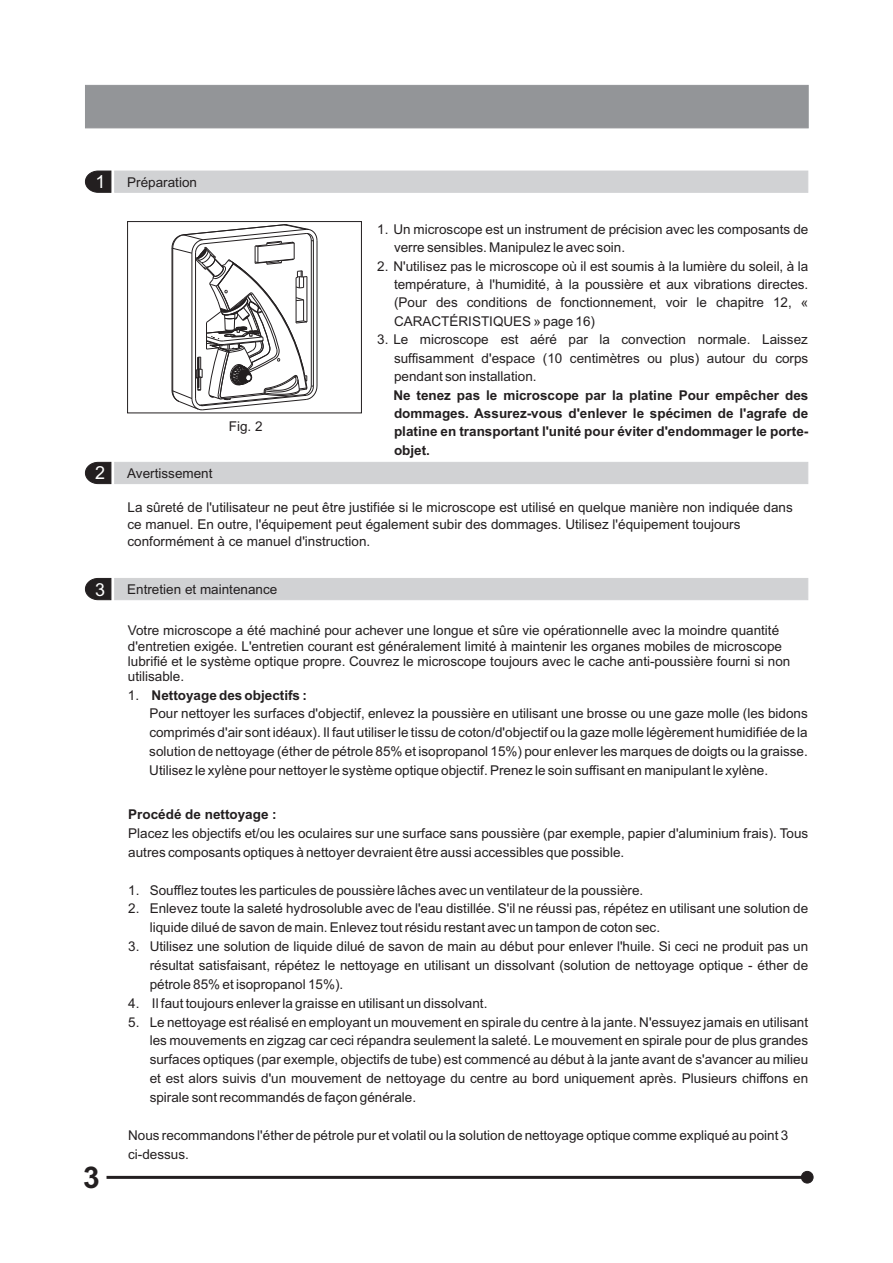
<style>
.page{position:relative;width:893px;height:1263px;background:#fff}
.page>*{position:absolute;margin:0;border:0;box-sizing:border-box;transform-origin:0 0}
.t1{font:700 30px "Arial";color:#231f20}
.t2{font:13.5px/18.9px "Arial";color:#231f20}
.t3{font:700 13.5px/18.3px "Arial";color:#231f20;text-align:justify}
.s1{font-size:18px;color:#fff}
.s2{font-weight:700}
</style>
<div class="page">
<div style="left:127px;top:221px;width:235px;height:192px;border:1px solid #231f20"></div>
<svg style="left:85px;top:170px;width:724px;height:23px;background:#cdcecf"></svg>
<div style="left:85px;top:462px;width:724px;height:22px;background:#d1d2d4"></div>
<div style="left:85px;top:578px;width:724px;height:22px;background:#d1d2d4"></div>
<svg style="left:171px;top:224px;width:147px;height:186px"></svg>
<hr style="left:107px;top:1176px;width:703px;height:3px;background:#231f20">
<div style="left:85px;top:85px;width:723px;height:43px;background:#939598"></div>
<div style="left:801px;top:1171px;width:12px;height:12px;background:#231f20;border:1px solid #231f20;border-radius:50%"></div>
<p class="t2" style="left:95px;top:174px;width:103px"><span class="s1">1</span> Préparation</p>
<p class="t2" style="left:95px;top:465px;width:119px"><span class="s1">2</span> Avertissement</p>
<p class="t2" style="left:229px;top:418px;width:35px">Fig. 2</p>
<p class="t2" style="left:394px;top:221px;width:416px;line-height:18.3px;text-indent:-17px">1. Un microscope est un instrument de précision avec les composants de verre sensibles. Manipulez le avec soin.</p>
<p class="t2" style="left:394px;top:258px;width:416px;line-height:18.3px;text-align:justify;text-indent:-17px">2. N'utilisez pas le microscope où il est soumis à la lumière du soleil, à la température, à l'humidité, à la poussière et aux vibrations directes. (Pour des conditions de fonctionnement, voir le chapitre 12, « CARACTÉRISTIQUES » page 16)</p>
<p class="t2" style="left:394px;top:332px;width:416px;line-height:18.3px;text-align:justify;text-indent:-17px">3. Le microscope est aéré par la convection normale. Laissez suffisamment d'espace (10 centimètres ou plus) autour du corps pendant son installation.</p>
<p class="t3" style="left:393px;top:387px;width:416px">Ne tenez pas le microscope par la platine Pour empêcher des dommages. Assurez-vous d'enlever le spécimen de l'agrafe de platine en transportant l'unité pour éviter d'endommager le porte&shy;objet.</p>
<p class="t2" style="left:128px;top:500px;width:667px;line-height:17px">La sûreté de l'utilisateur ne peut être justifiée si le microscope est utilisé en quelque manière non indiquée dans ce manuel. En outre, l'équipement peut également subir des dommages. Utilisez l'équipement toujours conformément à ce manuel d'instruction.</p>
<p class="t2" style="left:95px;top:581px;width:184px"><span class="s1">3</span> Entretien et maintenance</p>
<p class="t2" style="left:128px;top:624px;width:664px;line-height:15.1px">Votre microscope a été machiné pour achever une longue et sûre vie opérationnelle avec la moindre quantité d'entretien exigée. L'entretien courant est généralement limité à maintenir les organes mobiles de microscope lubrifié et le système optique propre. Couvrez le microscope toujours avec le cache anti-poussière fourni si non utilisable.</p>
<p class="t2" style="left:149px;top:687px;width:660px;text-indent:-21px">1. <span class="s2">Nettoyage des objectifs :<br></span>Pour nettoyer les surfaces d'objectif, enlevez la poussière en utilisant une brosse ou une gaze molle (les bidons comprimés d'air sont idéaux). Il faut utiliser le tissu de coton/d'objectif ou la gaze molle légèrement humidifiée de la solution de nettoyage (éther de pétrole 85% et isopropanol 15%) pour enlever les marques de doigts ou la graisse.<br>Utilisez le xylène pour nettoyer le système optique objectif. Prenez le soin suffisant en manipulant le xylène.</p>
<h1 class="t1" style="left:83px;top:1166px;width:18px">3</h1>
<p class="t3" style="left:128px;top:806px;width:150px">Procédé de nettoyage :</p>
<p class="t2" style="left:128px;top:825px;width:681px">Placez les objectifs et/ou les oculaires sur une surface sans poussière (par exemple, papier d'aluminium frais). Tous autres composants optiques à nettoyer devraient être aussi accessibles que possible.</p>
<p class="t2" style="left:128px;top:882px;width:517px">1. Soufflez toutes les particules de poussière lâches avec un ventilateur de la poussière.</p>
<p class="t2" style="left:150px;top:900px;width:660px;text-indent:-21px">2. Enlevez toute la saleté hydrosoluble avec de l'eau distillée. S'il ne réussi pas, répétez en utilisant une solution de liquide dilué de savon de main. Enlevez tout résidu restant avec un tampon de coton sec.</p>
<p class="t2" style="left:150px;top:938px;width:660px;text-align:justify;text-indent:-21px">3. Utilisez une solution de liquide dilué de savon de main au début pour enlever l'huile. Si ceci ne produit pas un résultat satisfaisant, répétez le nettoyage en utilisant un dissolvant (solution de nettoyage optique - éther de pétrole 85% et isopropanol 15%).</p>
<p class="t2" style="left:128px;top:995px;width:361px">4. Il faut toujours enlever la graisse en utilisant un dissolvant.</p>
<p class="t2" style="left:150px;top:1014px;width:660px;text-align:justify;text-indent:-21px">5. Le nettoyage est réalisé en employant un mouvement en spirale du centre à la jante. N'essuyez jamais en utilisant les mouvements en zigzag car ceci répandra seulement la saleté. Le mouvement en spirale pour de plus grandes surfaces optiques (par exemple, objectifs de tube) est commencé au début à la jante avant de s'avancer au milieu et est alors suivis d'un mouvement de nettoyage du centre au bord uniquement après. Plusieurs chiffons en spirale sont recommandés de façon générale.</p>
<p class="t2" style="left:128px;top:1127px;width:661px">Nous recommandons l'éther de pétrole pur et volatil ou la solution de nettoyage optique comme expliqué au point 3 ci-dessus.</p>
</div>
